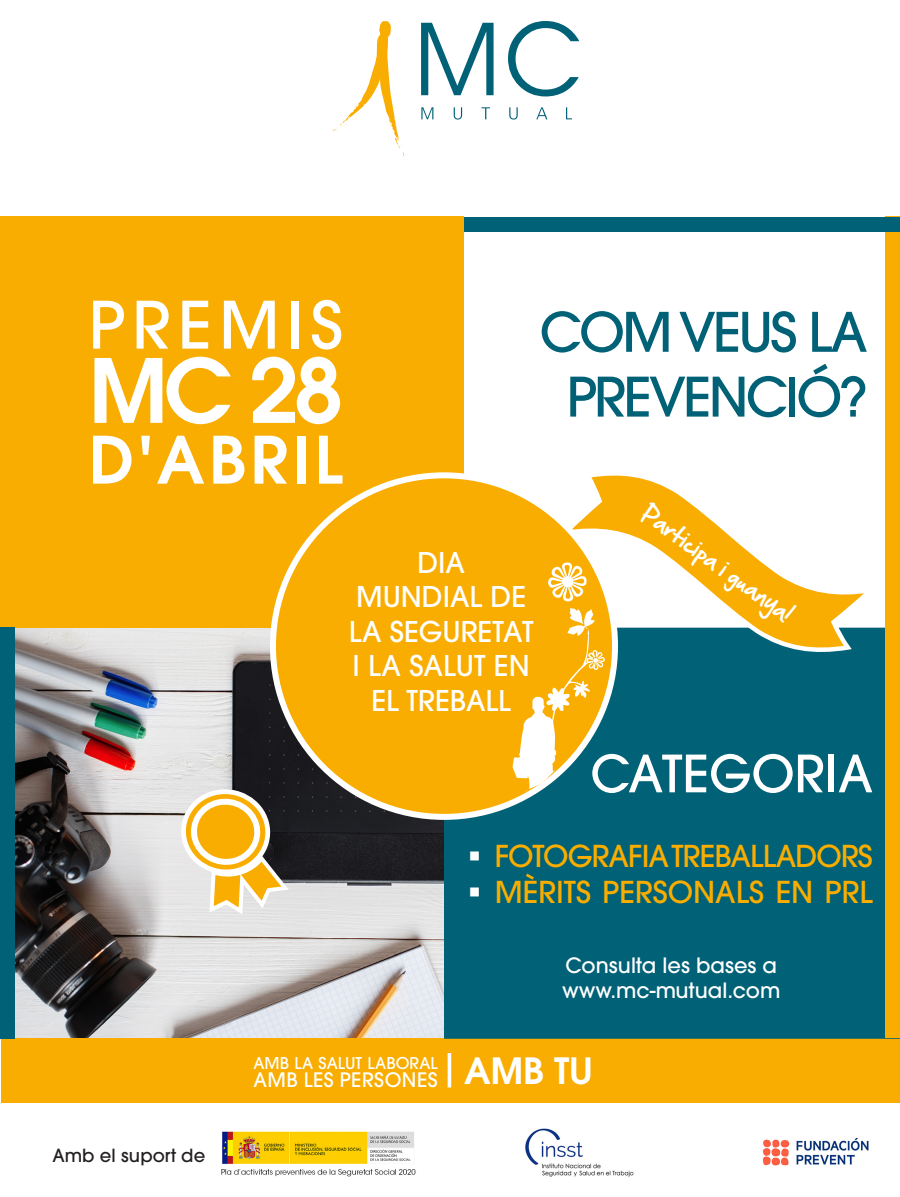
<style>
.page{position:relative;width:900px;height:1197px;background:#fff}
.page>*{position:absolute;margin:0;border:0;box-sizing:border-box;transform-origin:0 0}
.Encabezado_4{font:600 87.75px "ITC Avant Garde Std";color:#fff}
.Encabezado_4-2{font:600 64.8px "ITC Avant Garde Std";letter-spacing:.065em;color:#fff}
.Encabezado_4-3{font:500 64.8px "ITC Avant Garde Std";letter-spacing:.11em;color:#fff}
.Encabezado_4-4{font:500 54px/64.8px "ITC Avant Garde Std";letter-spacing:-.05em;color:#016176;text-align:center}
.Encabezado_4-5{font:500 51px "ITC Avant Garde Std";color:#fff}
.t1{font:600 36px "ITC Avant Garde Std";color:#fff}
.t2{font:500 30px "ITC Avant Garde Std";letter-spacing:-.03em;color:#f9ad00}
.t3{font:500 30px "ITC Avant Garde Std";color:#f9ad00}
.Encabezado_4-6{font:500 28.5px "ITC Avant Garde Std";color:#fff}
.Encabezado_4-7{font:500 21px/25.2px "ITC Avant Garde Std";color:#fff}
.t4{font:21px "Hand Of Sean";color:#fff}
.t5{font:500 19.8px "ITC Avant Garde Std";letter-spacing:.025em;color:#fff}
.Encabezado_4-8{font:500 18px "ITC Avant Garde Std";color:#231f20}
.t6{font:500 16.2px "ITC Avant Garde Std";letter-spacing:.005em;color:#fff}
</style>
<div class="page">
<img style="left:14px;top:628px;width:430px;height:410px">
<svg style="left:332px;top:21px;width:73px;height:135px"></svg>
<svg style="left:508px;top:21px;width:71px;height:75px"></svg>
<svg style="left:454px;top:107px;width:8px;height:13px"></svg>
<svg style="left:481px;top:107px;width:9px;height:12px"></svg>
<svg style="left:509px;top:107px;width:9px;height:13px"></svg>
<svg style="left:536px;top:107px;width:11px;height:12px"></svg>
<svg style="left:566px;top:107px;width:6px;height:12px"></svg>
<svg style="left:421px;top:23px;width:73px;height:72px"></svg>
<svg style="left:421px;top:107px;width:12px;height:12px"></svg>
<div style="left:1px;top:1038px;width:898px;height:64px;background:#f9ad00"></div>
<hr style="left:448px;top:1053px;width:3px;height:34px;background:#fff">
<div style="left:444px;top:628px;width:456px;height:411px;background:#016176"></div>
<div style="left:1px;top:217px;width:463px;height:411px;background:#f9ad00"></div>
<div style="left:0;top:628px;width:14px;height:411px;background:#016176"></div>
<svg style="left:572px;top:475px;width:305px;height:178px"></svg>
<div style="left:886px;top:217px;width:14px;height:821px;background:#f9ad00"></div>
<div style="left:464px;top:217px;width:435px;height:14px;background:#016176"></div>
<div style="left:273px;top:475px;width:342px;height:342px;background:#f9ad00;border-radius:50%"></div>
<svg style="left:548px;top:563px;width:39px;height:39px"></svg>
<div style="left:562px;top:576px;width:11px;height:12px;background:#fff;border-radius:50%"></div>
<svg style="left:511px;top:608px;width:94px;height:192px"></svg>
<svg style="left:179px;top:787px;width:114px;height:131px"></svg>
<img style="left:221px;top:1128px;width:648px;height:49px">
<svg style="left:470px;top:851px;width:9px;height:9px"></svg>
<svg style="left:470px;top:887px;width:9px;height:9px"></svg>
<p class="Encabezado_4-3" style="left:89px;top:284px;width:256px">PREMIS</p>
<p class="Encabezado_4" style="left:89px;top:333px;width:256px">MC 28</p>
<p class="Encabezado_4-2" style="left:89px;top:417px;width:255px">D'ABRIL</p>
<p class="Encabezado_4-4" style="left:540px;top:299px;width:329px">COM VEUS LA<br>PREVENCIÓ?</p>
<p class="Encabezado_4-6" style="left:417px;top:544px;width:49px">DIA</p>
<p class="Encabezado_4-6" style="left:356px;top:579px;width:171px">MUNDIAL DE</p>
<p class="Encabezado_4-6" style="left:349px;top:613px;width:186px">LA SEGURETAT</p>
<p class="Encabezado_4-6" style="left:353px;top:648px;width:179px">I LA SALUT EN</p>
<p class="Encabezado_4-6" style="left:372px;top:682px;width:141px">EL TREBALL</p>
<p class="t4" style="left:655px;top:495px;width:182px;rotate:36deg">Participa i guanya!</p>
<p class="Encabezado_4-5" style="left:590px;top:741px;width:284px">CATEGORIA</p>
<p class="t2" style="left:495px;top:837px;width:380px">FOTOGRAFIA TREBALLADORS</p>
<p class="t3" style="left:495px;top:873px;width:380px">MÈRITS PERSONALS EN PRL</p>
<p class="Encabezado_4-7" style="left:562px;top:953px;width:220px">Consulta les bases a www.mc-mutual.com</p>
<p class="Encabezado_4-8" style="left:53px;top:1144px;width:154px">Amb el suport de</p>
<p class="t6" style="left:253px;top:1053px;width:186px">AMB LA SALUT LABORAL</p>
<p class="t5" style="left:253px;top:1067px;width:186px">AMB LES PERSONES</p>
<p class="t1" style="left:464px;top:1047px;width:130px">AMB TU</p>
</div>
